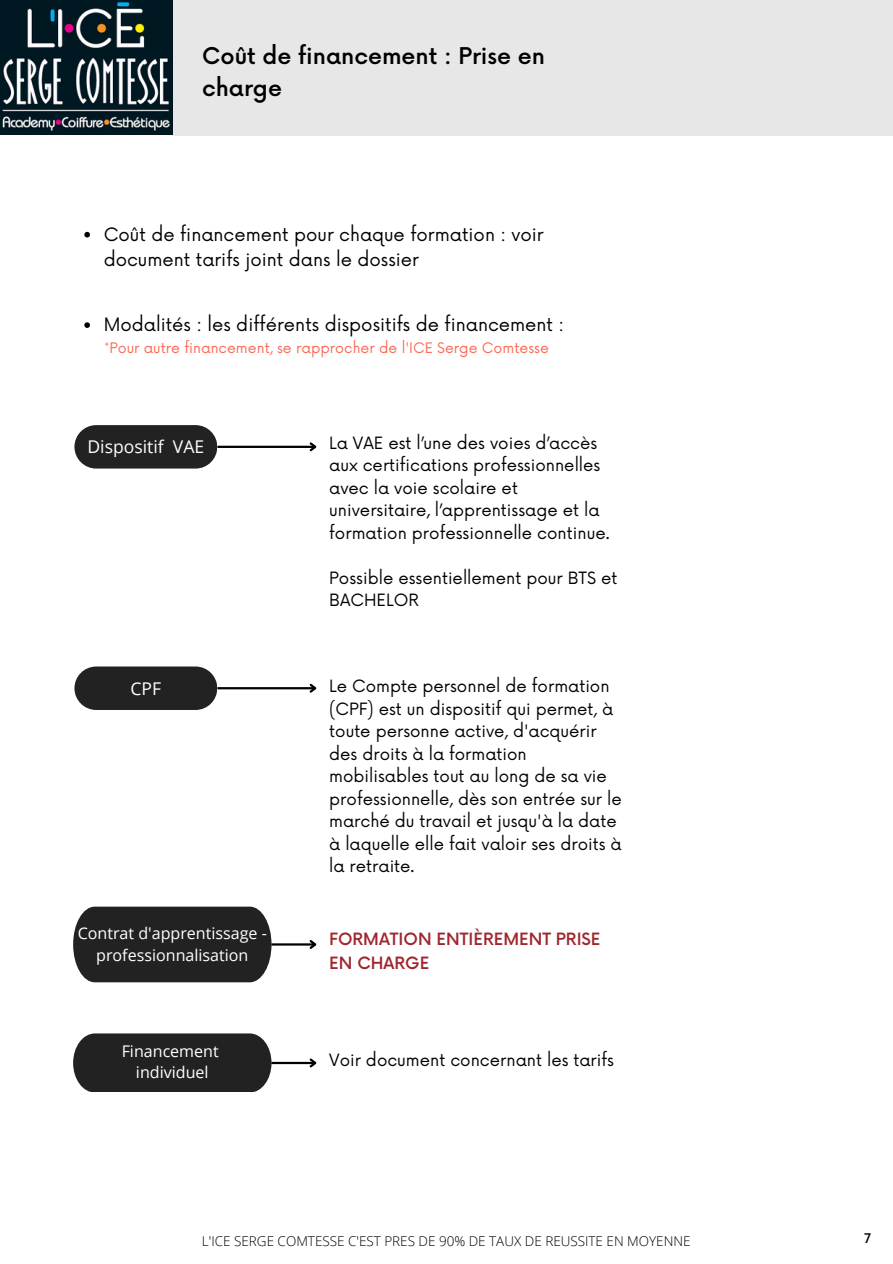
<style>
.page{position:relative;width:893px;height:1264px;background:#fff}
.page>*{position:absolute;margin:0;border:0;box-sizing:border-box;transform-origin:0 0}
.t1{font:500 22.5px/31.5px "Now";color:#000}
.t2{font:18px/24.8px "Now";color:#000}
.t3{font:17.55px "Open Sans";color:#fff}
.t4{font:16.5px/22.5px "Now";color:#000}
.t5{font:500 16.5px/23.5px "Now";color:#9f262f}
.t6{font:16.05px/21.3px "Open Sans";color:#fff;text-align:center}
.t7{font:14.85px "Josefin Sans";color:#000}
.t8{font:14.1px "Now";color:#fc6955}
.t9{font:300 13.5px "Open Sans";color:#000}
</style>
<div class="page">
<img style="left:0;top:0;width:172px;height:135px">
<div style="left:74px;top:425px;width:143px;height:43px;background:#222;border-radius:22px"></div>
<hr style="left:217px;top:445px;width:98px;height:3px;background:#000">
<svg style="left:307px;top:442px;width:10px;height:10px"></svg>
<div style="left:74px;top:666px;width:143px;height:44px;background:#222;border-radius:22px"></div>
<hr style="left:217px;top:687px;width:98px;height:2px;background:#000">
<svg style="left:307px;top:683px;width:10px;height:10px"></svg>
<div style="left:73px;top:906px;width:198px;height:76px;background:#222"></div>
<hr style="left:271px;top:943px;width:44px;height:2px;background:#000">
<svg style="left:307px;top:940px;width:10px;height:9px"></svg>
<div style="left:73px;top:1033px;width:198px;height:58px;background:#222"></div>
<hr style="left:271px;top:1061px;width:44px;height:3px;background:#000">
<svg style="left:307px;top:1058px;width:10px;height:10px"></svg>
<div style="left:172px;top:0;width:720px;height:135px;background:#e7e7e7"></div>
<svg style="left:84px;top:232px;width:6px;height:5px"></svg>
<svg style="left:84px;top:322px;width:6px;height:6px"></svg>
<h1 class="t1" style="left:202px;top:42px;width:344px">Coût de financement : Prise en charge</h1>
<p class="t2" style="left:104px;top:223px;width:441px">Coût de financement pour chaque formation : voir document tarifs joint dans le dossier</p>
<p class="t2" style="left:104px;top:313px;width:462px">Modalités : les différents dispositifs de financement :</p>
<p class="t8" style="left:104px;top:339px;width:446px">*Pour autre financement, se rapprocher de l'ICE Serge Comtesse</p>
<p class="t3" style="left:87px;top:434px;width:118px">Dispositif VAE</p>
<p class="t4" style="left:329px;top:432px;width:282px">La VAE est l’une des voies d’accès aux certifications professionnelles avec la voie scolaire et universitaire, l’apprentissage et la formation professionnelle continue.</p>
<p class="t4" style="left:329px;top:567px;width:290px">Possible essentiellement pour BTS et<br>BACHELOR</p>
<p class="t3" style="left:130px;top:676px;width:32px">CPF</p>
<p class="t4" style="left:329px;top:675px;width:294px">Le Compte personnel de formation (CPF) est un dispositif qui permet, à toute personne active, d'acquérir des droits à la formation mobilisables tout au long de sa vie professionnelle, dès son entrée sur le marché du travail et jusqu'à la date à laquelle elle fait valoir ses droits à la retraite.</p>
<p class="t6" style="left:78px;top:922px;width:190px">Contrat d'apprentissage - professionnalisation</p>
<p class="t5" style="left:329px;top:928px;width:273px">FORMATION ENTIÈREMENT PRISE<br>EN CHARGE</p>
<p class="t6" style="left:122px;top:1040px;width:98px">Financement individuel</p>
<p class="t4" style="left:329px;top:1049px;width:286px">Voir document concernant les tarifs</p>
<p class="t9" style="left:202px;top:1231px;width:490px">L'ICE SERGE COMTESSE C'EST PRES DE 90% DE TAUX DE REUSSITE EN MOYENNE</p>
<p class="t7" style="left:864px;top:1231px;width:9px">7</p>
</div>
